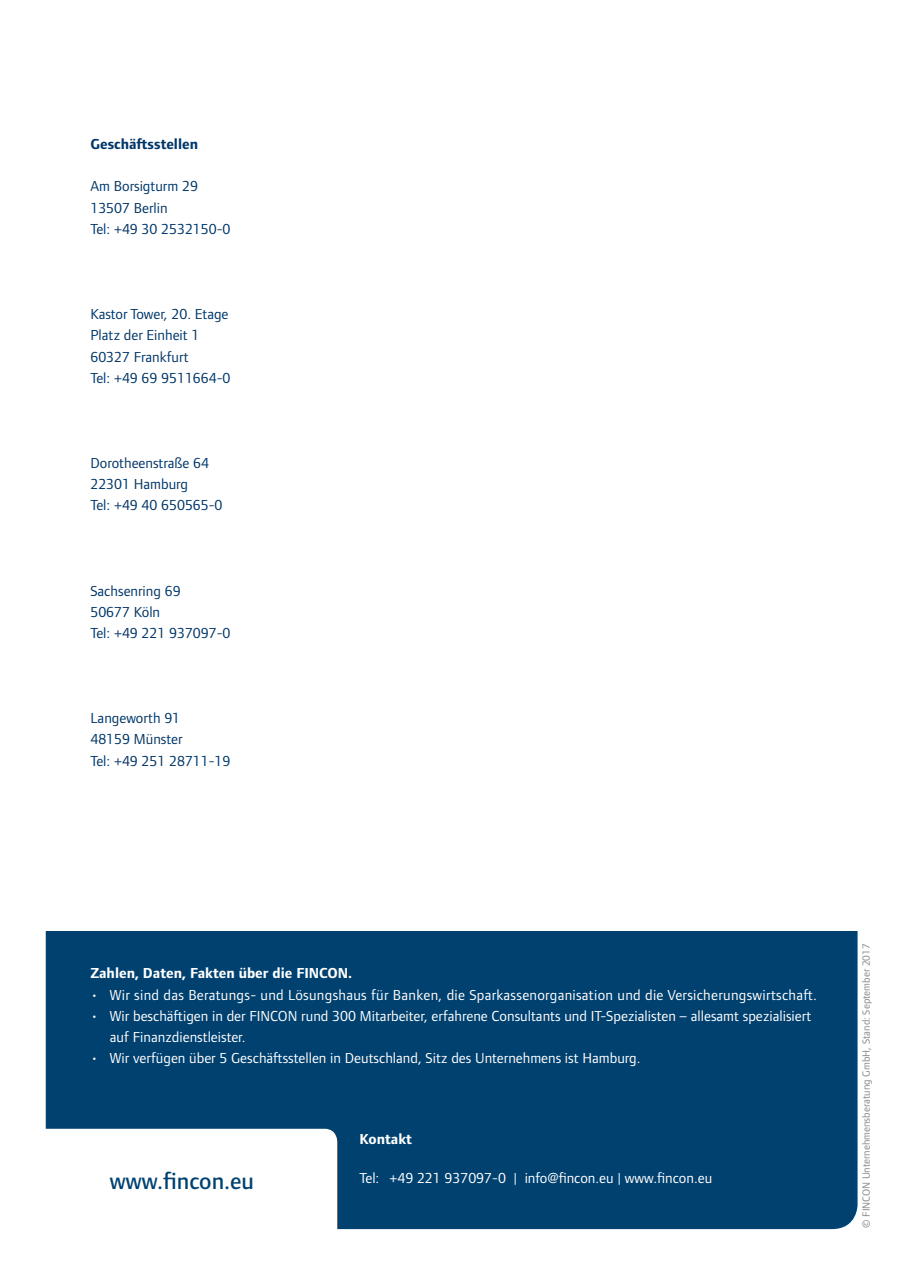
<style>
.page{position:relative;width:898px;height:1272px;background:#fff}
.page>*{position:absolute;margin:0;border:0;box-sizing:border-box;transform-origin:0 0}
.t1{font:500 24px "Foundry Form Sans";color:#004170}
.t2{font:15px/21.3px "Foundry Form Sans";color:#fff}
.t3{font:15px/21.3px "Foundry Form Sans";color:#003668}
.t4{font:15px "Foundry Form Sans";letter-spacing:.02em;color:#fff}
.t5{font:700 15px "Foundry Form Sans";color:#fff}
.t6{font:700 15px "Foundry Form Sans";color:#003668}
.t7{font:10.8px "Foundry Form Sans";color:#878787}
</style>
<div class="page">
<div style="left:46px;top:931px;width:811px;height:297px;background:#004170"></div>
<svg style="left:45px;top:1128px;width:292px;height:100px"></svg>
<p class="t6" style="left:90px;top:135px;width:109px">Geschäftsstellen</p>
<p class="t3" style="left:90px;top:176px;width:141px">Am Borsigturm 29<br>13507 Berlin<br>Tel: +49 30 2532150-0</p>
<p class="t3" style="left:90px;top:303px;width:141px">Kastor Tower, 20. Etage<br>Platz der Einheit 1<br>60327 Frankfurt<br>Tel: +49 69 9511664-0</p>
<p class="t3" style="left:90px;top:452px;width:133px">Dorotheenstraße 64<br>22301 Hamburg<br>Tel: +49 40 650565-0</p>
<p class="t3" style="left:90px;top:580px;width:141px">Sachsenring 69<br>50677 Köln<br>Tel: +49 221 937097-0</p>
<p class="t3" style="left:90px;top:707px;width:141px">Langeworth 91<br>48159 Münster<br>Tel: +49 251 28711-19</p>
<p class="t5" style="left:90px;top:964px;width:263px">Zahlen, Daten, Fakten über die FINCON.</p>
<p class="t4" style="left:90px;top:985px;width:727px">• Wir sind das Beratungs- und Lösungshaus für Banken, die Sparkassenorganisation und die Versicherungswirtschaft.</p>
<p class="t2" style="left:110px;top:1005px;width:702px;text-indent:-19px">• Wir beschäftigen in der FINCON rund 300 Mitarbeiter, erfahrene Consultants und IT-Spezialisten – allesamt spezialisiert auf Finanzdienstleister.</p>
<p class="t2" style="left:90px;top:1047px;width:551px">• Wir verfügen über 5 Geschäftsstellen in Deutschland, Sitz des Unternehmens ist Hamburg.</p>
<h1 class="t1" style="left:110px;top:1167px;width:146px">www.fincon.eu</h1>
<p class="t5" style="left:359px;top:1130px;width:54px">Kontakt</p>
<p class="t2" style="left:359px;top:1167px;width:354px">Tel: +49 221 937097-0 | info@fincon.eu | www.fincon.eu</p>
<p class="t7" style="left:859px;top:1227px;width:286px;rotate:-90deg">© FINCON Unternehmensberatung GmbH, Stand: September 2017</p>
</div>
